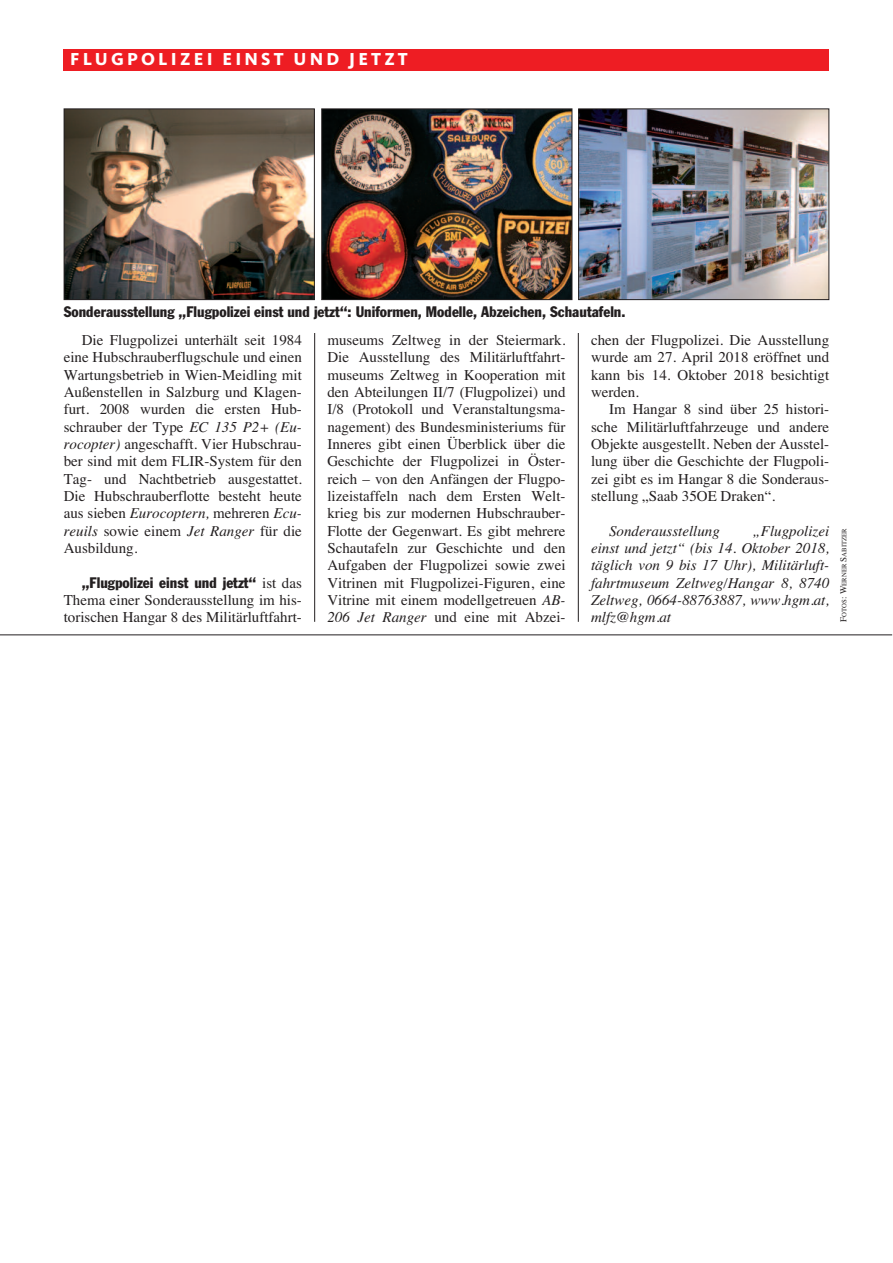
<style>
.page{position:relative;width:893px;height:1263px;background:#fff}
.page>*{position:absolute;margin:0;border:0;box-sizing:border-box;transform-origin:0 0}
.t1{font:800 18px "Kievit";letter-spacing:.175em;color:#fff}
.t2{font:15px/17.2px "Times";color:#231f20;text-align:justify}
.t3{font:italic 15px/17.4px "Times";color:#231f20;text-align:justify}
.t4{font:condensed 15px "Franklin Gothic";color:#231f20}
.t5{font:6.75px "Times";color:#231f20}
.s1{font-style:italic}
.s2{font-family:"Times";font-stretch:normal}
.s3{font-size:9px}
</style>
<div class="page">
<hr style="left:314px;top:332px;width:1px;height:290px;background:#231f20">
<hr style="left:578px;top:332px;width:1px;height:290px;background:#231f20">
<div style="left:64px;top:49px;width:765px;height:21px;background:#ee1d23"></div>
<img style="left:66px;top:111px;width:247px;height:187px">
<div style="left:64px;top:109px;width:251px;height:191px;border:1px solid #231f20"></div>
<img style="left:323px;top:111px;width:247px;height:187px">
<div style="left:321px;top:109px;width:251px;height:191px;border:1px solid #231f20"></div>
<img style="left:580px;top:111px;width:247px;height:187px">
<div style="left:578px;top:109px;width:251px;height:191px;border:1px solid #231f20"></div>
<hr style="left:0;top:634px;width:892px;height:1px;background:#231f20">
<p class="t1" style="left:70px;top:53px;width:339px">FLUGPOLIZEI EINST UND JETZT</p>
<p class="t4" style="left:64px;top:306px;width:563px">Sonderausstellung „Flugpolizei einst und jetzt“: Uniformen, Modelle, Abzeichen, Schautafeln.</p>
<p class="t2" style="left:64px;top:331px;width:240px;text-indent:18px">Die Flugpolizei unterhält seit 1984 eine Hubschrauberflugschule und einen Wartungsbetrieb in Wien-Meidling mit Außenstellen in Salzburg und Klagen&shy;furt. 2008 wurden die ersten Hub&shy;schrauber der Type <span class="s1">EC 135 P2+ (Eu&shy;rocopter)</span> angeschafft. Vier Hubschrau&shy;ber sind mit dem FLIR-System für den Tag- und Nachtbetrieb ausgestattet.<br>Die Hubschrauberflotte besteht heute aus sieben <span class="s1">Eurocoptern,</span> mehreren <span class="s1">Ecu&shy;reuils</span> sowie einem <span class="s1">Jet Ranger</span> für die Ausbildung.</p>
<p class="t4" style="left:82px;top:577px;width:222px">„Flugpolizei einst und jetzt“ <span class="s2">ist das</span></p>
<p class="t2" style="left:64px;top:591px;width:240px">Thema einer Sonderausstellung im his&shy;torischen Hangar 8 des Militärluftfahrt-</p>
<p class="t2" style="left:327px;top:331px;width:240px">museums Zeltweg in der Steiermark.<br>Die Ausstellung des Militärluftfahrt&shy;museums Zeltweg in Kooperation mit den Abteilungen II/7 (Flugpolizei) und I/8 (Protokoll und Veranstaltungsma&shy;nagement) des Bundesministeriums für Inneres gibt einen Überblick über die Geschichte der Flugpolizei in Öster&shy;reich – von den Anfängen der Flugpo&shy;lizeistaffeln nach dem Ersten Welt&shy;krieg bis zur modernen Hubschrauber-Flotte der Gegenwart. Es gibt mehrere Schautafeln zur Geschichte und den Aufgaben der Flugpolizei sowie zwei Vitrinen mit Flugpolizei-Figuren, eine Vitrine mit einem modellgetreuen <span class="s1">AB-206 Jet Ranger</span> und eine mit Abzei-</p>
<p class="t2" style="left:591px;top:331px;width:240px">chen der Flugpolizei. Die Ausstellung wurde am 27. April 2018 eröffnet und kann bis 14. Oktober 2018 besichtigt werden.</p>
<p class="t2" style="left:591px;top:401px;width:240px;text-indent:18px">Im Hangar 8 sind über 25 histori&shy;sche Militärluftfahrzeuge und andere Objekte ausgestellt. Neben der Ausstel&shy;lung über die Geschichte der Flugpoli&shy;zei gibt es im Hangar 8 die Sonderaus&shy;stellung „Saab 35OE Draken“.</p>
<p class="t3" style="left:609px;top:522px;width:112px">Sonderausstellung</p>
<p class="t3" style="left:591px;top:522px;width:240px;text-indent:161px">„Flugpolizei einst und jetzt“ (bis 14. Oktober 2018, täglich von 9 bis 17 Uhr), Militärluft&shy;fahrtmuseum Zeltweg/Hangar 8, 8740<br>Zeltweg, 0664-88763887, www.hgm.at, mlfz@hgm.at</p>
<p class="t5" style="left:840px;top:622px;width:95px;rotate:-90deg"><span class="s3">F</span>OTOS<span class="s3">: W</span>ERNER <span class="s3">S</span>ABITZER</p>
</div>
